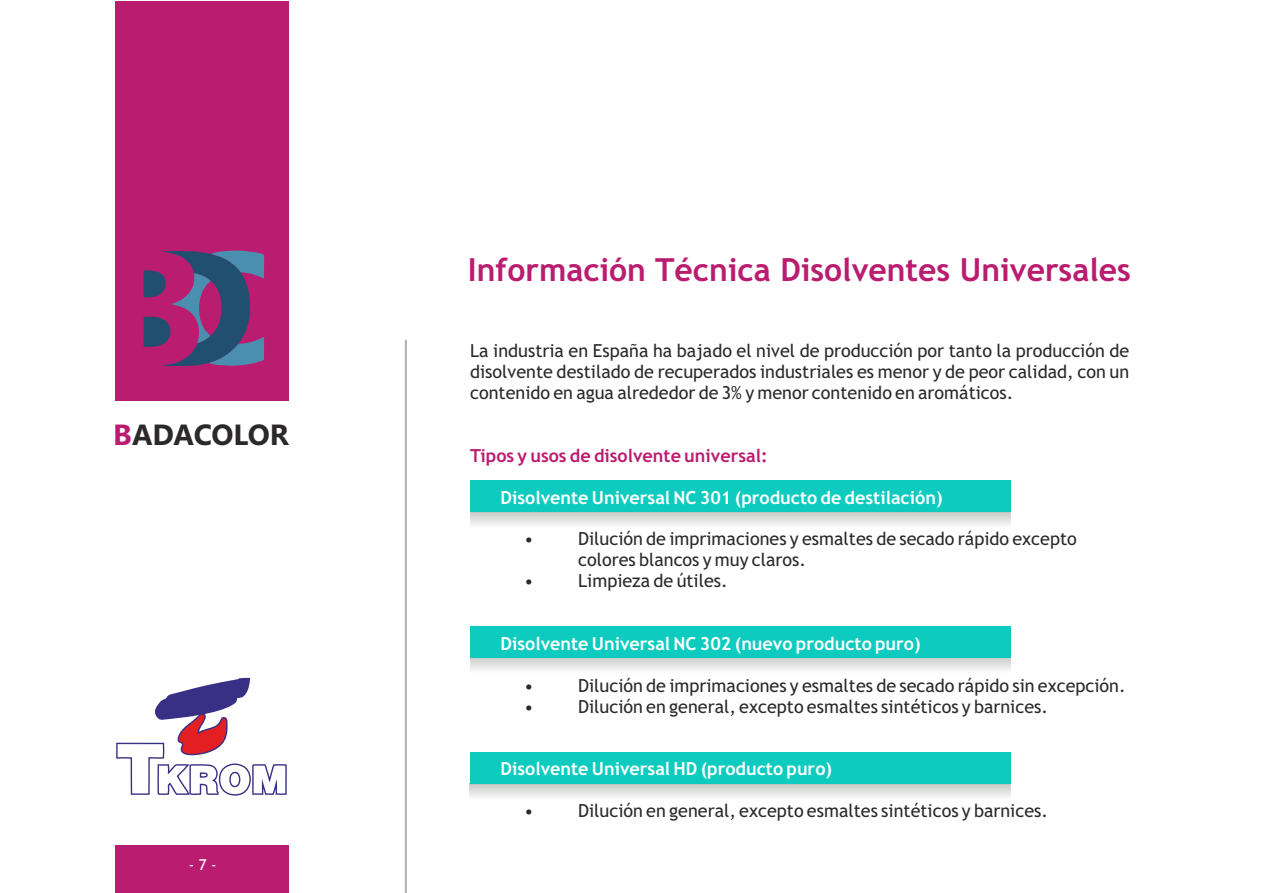
<style>
.page{position:relative;width:1263px;height:893px;background:#fff}
.page>*{position:absolute;margin:0;border:0;box-sizing:border-box;transform-origin:0 0}
.t1{font:700 31.8px "Trebuchet MS";color:#ba1c70}
.t2{font:700 29.1px "Segoe UI";letter-spacing:-.005em;color:#2b2929}
.t3{font:18px/20.9px "Trebuchet MS";color:#2b2929;text-align:justify}
.t4{font:700 18px "Trebuchet MS";color:#fff}
.t5{font:700 18px "Trebuchet MS";color:#ba1c70}
.t6{font:15px "Trebuchet MS";color:#fff}
.s1{color:#ba1c70}
</style>
<div class="page">
<svg style="left:470px;top:512px;width:541px;height:13px"></svg>
<svg style="left:470px;top:657px;width:541px;height:13px;background:#cfdfdc"></svg>
<svg style="left:470px;top:784px;width:540px;height:13px"></svg>
<div style="left:470px;top:481px;width:541px;height:31px;background:#0dccbf"></div>
<div style="left:470px;top:626px;width:541px;height:31px;background:#0dccbf"></div>
<div style="left:470px;top:752px;width:541px;height:32px;background:#0dccbf"></div>
<svg style="left:404px;top:340px;width:3px;height:553px"></svg>
<svg style="left:115px;top:677px;width:173px;height:169px"></svg>
<div style="left:115px;top:1px;width:174px;height:400px;background:#ba1c70"></div>
<svg style="left:144px;top:250px;width:120px;height:116px"></svg>
<div style="left:115px;top:846px;width:174px;height:47px;background:#ba1c70"></div>
<h2 class="t2" style="left:113px;top:424px;width:177px"><span class="s1">B</span>ADACOLOR</h2>
<p class="t6" style="left:189px;top:858px;width:29px">- 7 -</p>
<h1 class="t1" style="left:468px;top:257px;width:664px">Información Técnica Disolventes Universales</h1>
<p class="t3" style="left:470px;top:342px;width:661px">La industria en España ha bajado el nivel de producción por tanto la producción de disolvente destilado de recuperados industriales es menor y de peor calidad, con un contenido en agua alrededor de 3% y menor contenido en aromáticos.</p>
<p class="t5" style="left:470px;top:448px;width:299px">Tipos y usos de disolvente universal:</p>
<p class="t4" style="left:500px;top:490px;width:444px">Disolvente Universal NC 301 (producto de destilación)</p>
<p class="t3" style="left:524px;top:530px;width:11px">•</p>
<p class="t3" style="left:578px;top:530px;width:500px">Dilución de imprimaciones y esmaltes de secado rápido excepto colores blancos y muy claros.</p>
<p class="t3" style="left:524px;top:572px;width:11px">•</p>
<p class="t3" style="left:578px;top:572px;width:151px">Limpieza de útiles.</p>
<p class="t4" style="left:500px;top:637px;width:422px">Disolvente Universal NC 302 (nuevo producto puro)</p>
<p class="t3" style="left:524px;top:676px;width:11px">•</p>
<p class="t3" style="left:578px;top:676px;width:549px">Dilución de imprimaciones y esmaltes de secado rápido sin excepción.</p>
<p class="t3" style="left:524px;top:697px;width:11px">•</p>
<p class="t3" style="left:578px;top:697px;width:471px">Dilución en general, excepto esmaltes sintéticos y barnices.</p>
<p class="t4" style="left:500px;top:762px;width:333px">Disolvente Universal HD (producto puro)</p>
<p class="t3" style="left:524px;top:802px;width:11px">•</p>
<p class="t3" style="left:578px;top:802px;width:471px">Dilución en general, excepto esmaltes sintéticos y barnices.</p>
</div>
